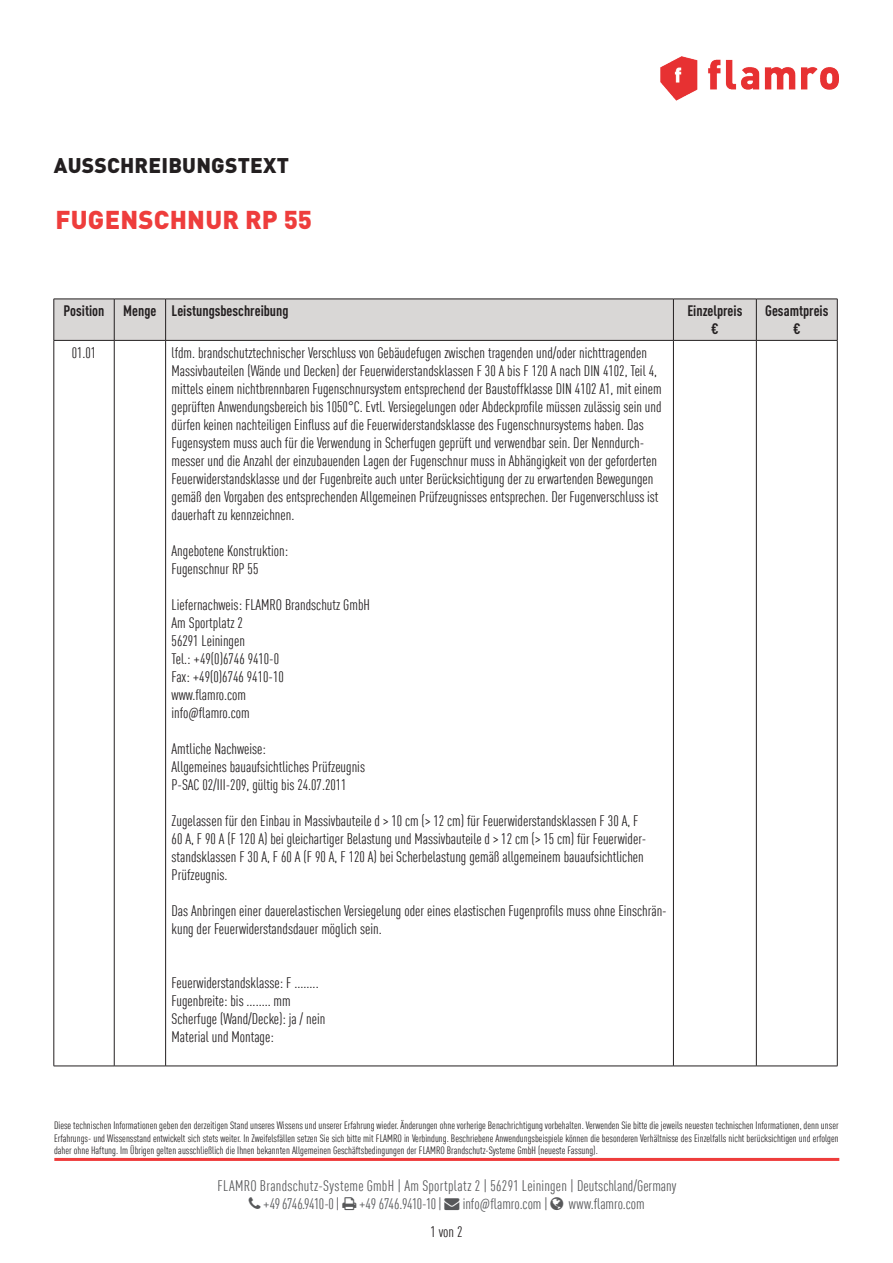
<style>
.page{position:relative;width:893px;height:1263px;background:#fff}
.page>*{position:absolute;margin:0;border:0;box-sizing:border-box;transform-origin:0 0}
.t1{font:900 25.5px "DIN Pro";letter-spacing:.01em;color:#ee3d3c}
.t2{font:900 21px "DIN Pro";letter-spacing:.01em;color:#231f20}
.t3{font:condensed 15px/18px "DIN Pro";color:#231f20}
.t4{font:condensed 15px/18px "DIN Pro";letter-spacing:.01em;color:#57585a}
.t5{font:700 condensed 15px/18px "DIN Pro";color:#231f20;text-align:center}
.t6{font:condensed 15px "DIN Pro";letter-spacing:-.01em;color:#57585a}
.t7{font:condensed 10.5px/12.6px "DIN Pro";color:#231f20;text-align:justify}
</style>
<div class="page">
<div style="left:55px;top:300px;width:782px;height:40px;background:#d9d7d6"></div>
<hr style="left:837px;top:299px;width:1px;height:41px;background:#231f20">
<hr style="left:837px;top:341px;width:1px;height:725px;background:#231f20">
<hr style="left:54px;top:299px;width:60px;height:1px;background:#231f20">
<hr style="left:54px;top:299px;width:1px;height:41px;background:#231f20">
<hr style="left:114px;top:299px;width:52px;height:1px;background:#231f20">
<hr style="left:114px;top:299px;width:1px;height:41px;background:#231f20">
<hr style="left:166px;top:299px;width:507px;height:1px;background:#231f20">
<hr style="left:165px;top:299px;width:1px;height:41px;background:#231f20">
<hr style="left:673px;top:299px;width:83px;height:1px;background:#231f20">
<hr style="left:673px;top:299px;width:1px;height:41px;background:#231f20">
<hr style="left:756px;top:299px;width:81px;height:1px;background:#231f20">
<hr style="left:756px;top:299px;width:1px;height:41px;background:#231f20">
<hr style="left:54px;top:340px;width:60px;height:1px;background:#231f20">
<hr style="left:54px;top:341px;width:1px;height:725px;background:#231f20">
<hr style="left:114px;top:340px;width:52px;height:1px;background:#231f20">
<hr style="left:114px;top:341px;width:1px;height:725px;background:#231f20">
<hr style="left:166px;top:340px;width:507px;height:1px;background:#231f20">
<hr style="left:165px;top:341px;width:1px;height:725px;background:#231f20">
<hr style="left:673px;top:340px;width:83px;height:1px;background:#231f20">
<hr style="left:673px;top:341px;width:1px;height:725px;background:#231f20">
<hr style="left:756px;top:340px;width:81px;height:1px;background:#231f20">
<hr style="left:756px;top:341px;width:1px;height:725px;background:#231f20">
<hr style="left:54px;top:1066px;width:60px;height:1px;background:#231f20">
<hr style="left:114px;top:1066px;width:52px;height:1px;background:#231f20">
<hr style="left:166px;top:1066px;width:507px;height:1px;background:#231f20">
<hr style="left:673px;top:1066px;width:83px;height:1px;background:#231f20">
<hr style="left:756px;top:1066px;width:81px;height:1px;background:#231f20">
<hr style="left:54px;top:1158px;width:785px;height:3px;background:#ee3d3c">
<img style="left:660px;top:56px;width:179px;height:44px">
<h2 class="t2" style="left:54px;top:149px;width:237px">AUSSCHREIBUNGSTEXT</h2>
<p class="t1" style="left:55px;top:200px;width:258px">FUGENSCHNUR RP 55</p>
<p class="t5" style="left:64px;top:301px;width:42px">Position</p>
<p class="t5" style="left:123px;top:301px;width:35px">Menge</p>
<p class="t5" style="left:172px;top:301px;width:118px">Leistungsbeschreibung</p>
<p class="t5" style="left:687px;top:301px;width:57px">Einzelpreis</p>
<p class="t5" style="left:711px;top:319px;width:9px">€</p>
<p class="t3" style="left:72px;top:343px;width:26px">01.01</p>
<p class="t3" style="left:172px;top:343px;width:492px">lfdm. brandschutztechnischer Verschluss von Gebäudefugen zwischen tragenden und/oder nichttragenden Massivbauteilen (Wände und Decken) der Feuerwiderstandsklassen F 30 A bis F 120 A nach DIN 4102, Teil 4, mittels einem nichtbrennbaren Fugenschnursystem entsprechend der Baustoffklasse DIN 4102 A1, mit einem geprüften Anwendungsbereich bis 1050°C. Evtl. Versiegelungen oder Abdeckprofile müssen zulässig sein und dürfen keinen nachteiligen Einfluss auf die Feuerwiderstandsklasse des Fugenschnursystems haben. Das Fugensystem muss auch für die Verwendung in Scherfugen geprüft und verwendbar sein. Der Nenndurch&shy;messer und die Anzahl der einzubauenden Lagen der Fugenschnur muss in Abhängigkeit von der geforderten Feuerwiderstandsklasse und der Fugenbreite auch unter Berücksichtigung der zu erwartenden Bewegungen gemäß den Vorgaben des entsprechenden Allgemeinen Prüfzeugnisses entsprechen. Der Fugenverschluss ist dauerhaft zu kennzeichnen.</p>
<p class="t3" style="left:172px;top:541px;width:118px">Angebotene Konstruktion:</p>
<p class="t3" style="left:172px;top:559px;width:88px">Fugenschnur RP 55</p>
<p class="t3" style="left:172px;top:595px;width:200px">Liefernachweis: FLAMRO Brandschutz GmbH</p>
<p class="t3" style="left:172px;top:613px;width:73px">Am Sportplatz 2</p>
<p class="t3" style="left:172px;top:631px;width:75px">56291 Leiningen</p>
<p class="t3" style="left:172px;top:649px;width:109px">Tel.: +49(0)6746 9410-0</p>
<p class="t3" style="left:172px;top:667px;width:114px">Fax: +49(0)6746 9410-10</p>
<p class="t3" style="left:172px;top:685px;width:76px">www.flamro.com</p>
<p class="t3" style="left:172px;top:703px;width:79px">info@flamro.com</p>
<p class="t3" style="left:172px;top:739px;width:96px">Amtliche Nachweise:</p>
<p class="t3" style="left:172px;top:757px;width:195px">Allgemeines bauaufsichtliches Prüfzeugnis</p>
<p class="t3" style="left:172px;top:775px;width:177px">P-SAC 02/III-209, gültig bis 24.07.2011</p>
<p class="t3" style="left:172px;top:811px;width:476px">Zugelassen für den Einbau in Massivbauteile d &gt; 10 cm (&gt; 12 cm) für Feuerwiderstandsklassen F 30 A, F 60 A, F 90 A (F 120 A) bei gleichartiger Belastung und Massivbauteile d &gt; 12 cm (&gt; 15 cm) für Feuerwider&shy;standsklassen F 30 A, F 60 A (F 90 A, F 120 A) bei Scherbelastung gemäß allgemeinem bauaufsichtlichen Prüfzeugnis.</p>
<p class="t3" style="left:172px;top:901px;width:497px">Das Anbringen einer dauerelastischen Versiegelung oder eines elastischen Fugenprofils muss ohne Einschrän&shy;kung der Feuerwiderstandsdauer möglich sein.</p>
<p class="t3" style="left:172px;top:973px;width:149px">Feuerwiderstandsklasse: F ........</p>
<p class="t3" style="left:172px;top:991px;width:121px">Fugenbreite: bis ........ mm</p>
<p class="t3" style="left:172px;top:1009px;width:155px">Scherfuge (Wand/Decke): ja / nein</p>
<p class="t3" style="left:172px;top:1027px;width:104px">Material und Montage:</p>
<p class="t5" style="left:765px;top:301px;width:65px">Gesamtpreis €</p>
<p class="t7" style="left:54px;top:1118px;width:786px">Diese technischen Informationen geben den derzeitigen Stand unseres Wissens und unserer Erfahrung wieder. Änderungen ohne vorherige Benachrichtigung vorbehalten. Verwenden Sie bitte die jeweils neuesten technischen Informationen, denn unser Erfahrungs- und Wissensstand entwickelt sich stets weiter. In Zweifelsfällen setzen Sie sich bitte mit FLAMRO in Verbindung. Beschriebene Anwendungsbeispiele können die besonderen Verhältnisse des Einzelfalls nicht berücksichtigen und erfolgen daher ohne Haftung. Im Übrigen gelten ausschließlich die Ihnen bekannten Allgemeinen Geschäftsbedingungen der FLAMRO Brandschutz-Systeme GmbH (neueste Fassung).</p>
<p class="t4" style="left:263px;top:1176px;width:414px;text-indent:-46px">FLAMRO Brandschutz-Systeme GmbH | Am Sportplatz 2 | 56291 Leiningen | Deutschland/Germany +49 6746.9410-0 |</p>
<p class="t6" style="left:359px;top:1193px;width:190px">+49 6746.9410-10 | → info@flamro.com |</p>
<p class="t4" style="left:569px;top:1194px;width:78px">www.flamro.com</p>
<p class="t3" style="left:430px;top:1222px;width:33px">1 von 2</p>
</div>
